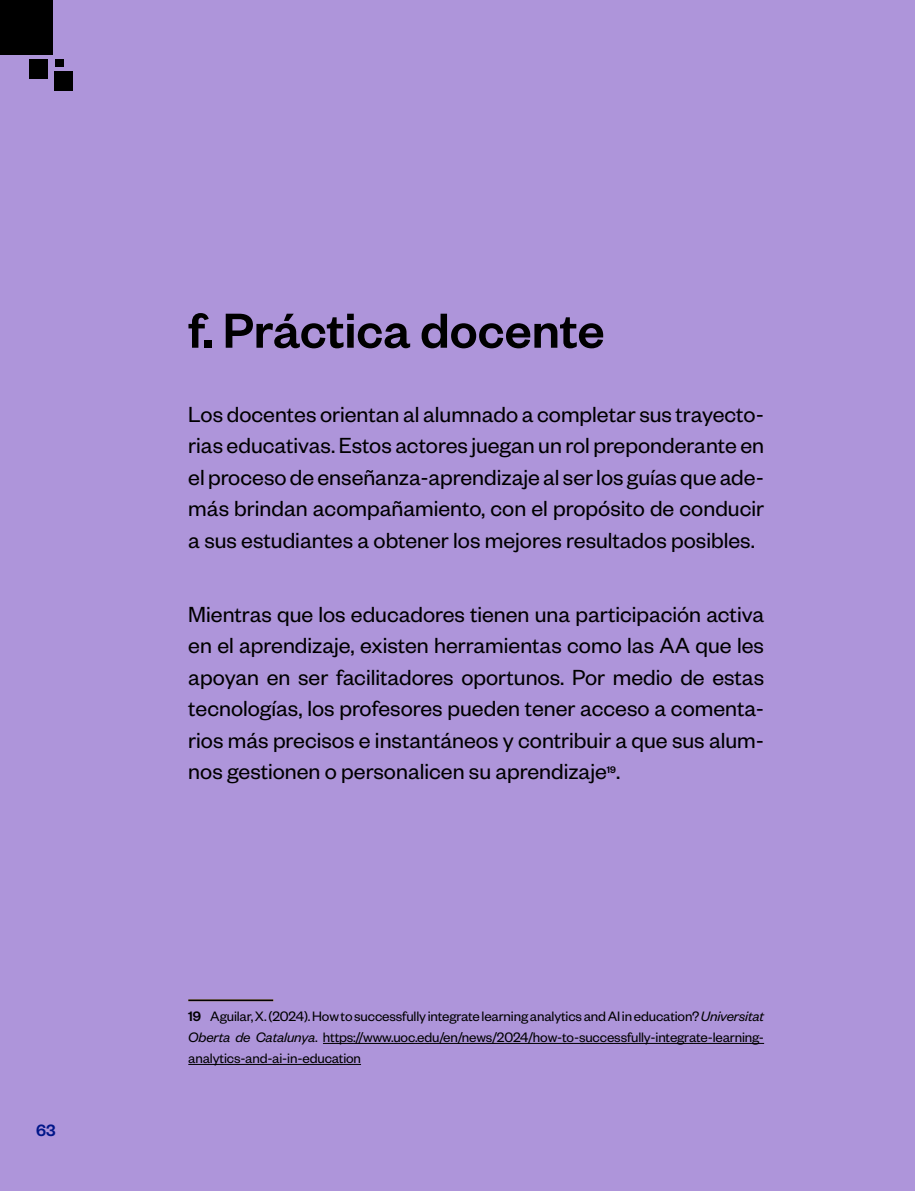
<style>
.page{position:relative;width:915px;height:1191px;background:#fff}
.page>*{position:absolute;margin:0;border:0;box-sizing:border-box;transform-origin:0 0}
.t1{font:500 54px "Founders Grotesk";color:#000}
.t2{font:24px/31.5px "Founders Grotesk";color:#000;text-align:justify}
.t3{font:500 18px "Founders Grotesk";color:#001689}
.t4{font:15px/21px "Founders Grotesk";letter-spacing:-.01em;color:#000;text-align:justify}
.t5{font:500 10.5px "Founders Grotesk";color:#000}
.s1{font-weight:500}
.s2{font-style:italic}
</style>
<div class="page">
<div style="left:0;top:0;width:914px;height:1191px;background:#ae95da"></div>
<div style="left:0;top:0;width:52px;height:54px;background:#000"></div>
<div style="left:29px;top:59px;width:19px;height:19px;background:#000"></div>
<div style="left:55px;top:59px;width:8px;height:8px;background:#000"></div>
<div style="left:54px;top:71px;width:18px;height:19px;background:#000"></div>
<hr style="left:323px;top:1043px;width:440px;height:1px;background:#000">
<hr style="left:188px;top:1064px;width:173px;height:1px;background:#000">
<hr style="left:188px;top:999px;width:85px;height:2px;background:#000">
<p class="t3" style="left:36px;top:1119px;width:21px">63</p>
<h1 class="t1" style="left:188px;top:297px;width:417px">f. Práctica docente</h1>
<p class="t2" style="left:188px;top:397px;width:577px">Los docentes orientan al alumnado a completar sus trayecto&shy;rias educativas. Estos actores juegan un rol preponderante en el proceso de enseñanza-aprendizaje al ser los guías que ade&shy;más brindan acompañamiento, con el propósito de conducir a sus estudiantes a obtener los mejores resultados posibles.</p>
<p class="t2" style="left:188px;top:597px;width:577px">Mientras que los educadores tienen una participación activa en el aprendizaje, existen herramientas como las AA que les apoyan en ser facilitadores oportunos. Por medio de estas tecnologías, los profesores pueden tener acceso a comenta&shy;rios más precisos e instantáneos y contribuir a que sus alum&shy;nos gestionen o personalicen su aprendizaje .</p>
<p class="t5" style="left:606px;top:763px;width:11px">19</p>
<p class="t4" style="left:188px;top:1005px;width:577px"><span class="s1">19</span> Aguilar, X. (2024). How to successfully integrate learning analytics and AI in education? <span class="s2">Universitat Oberta de Catalunya</span>. https://www.uoc.edu/en/news/2024/how-to-successfully-integrate-learning&shy;analytics-and-ai-in-education</p>
</div>
